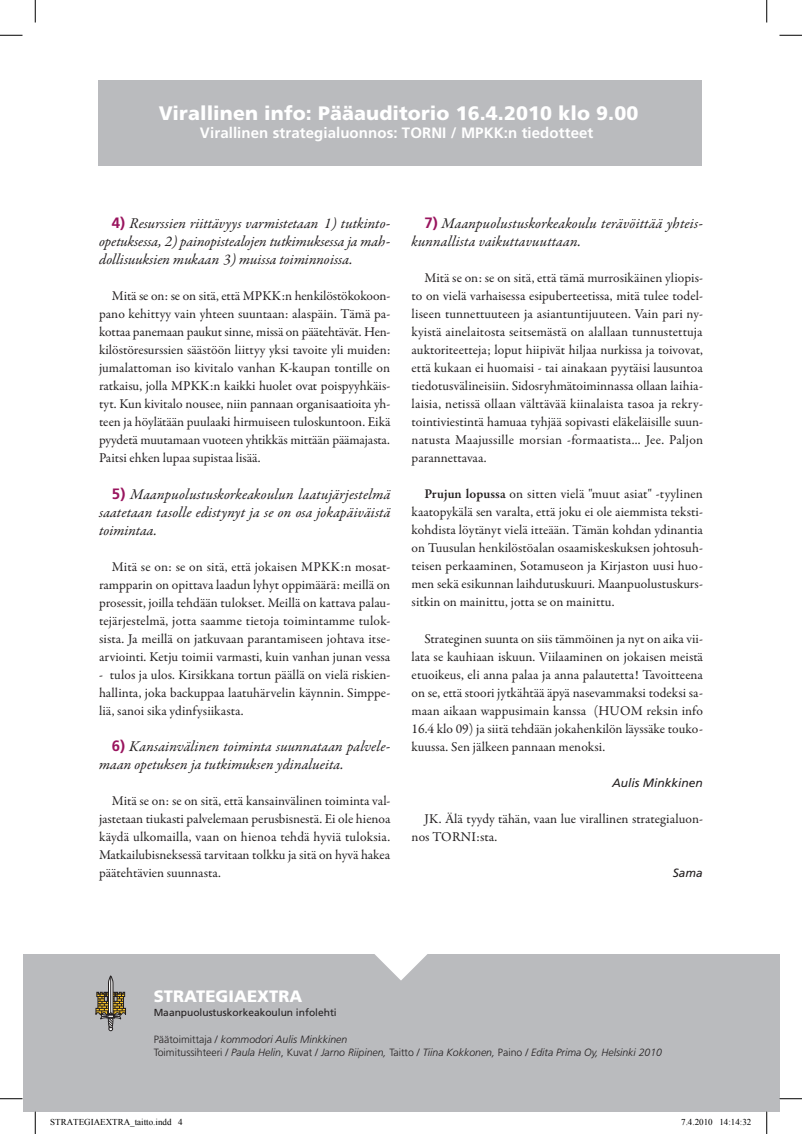
<style>
.page{position:relative;width:802px;height:1134px;background:#fff}
.page>*{position:absolute;margin:0;border:0;box-sizing:border-box;transform-origin:0 0}
.t1{font:900 19.5px "Frutiger";letter-spacing:.005em;color:#fff}
.t2{font:900 16.5px "Frutiger";letter-spacing:.005em;color:#fff}
.t3{font:italic 15px/18px "Garamond Premr Pro";color:#231f20;text-align:justify}
.t4{font:700 15px "Frutiger";letter-spacing:.005em;color:#fff}
.t5{font:13.5px/18px "Garamond Premr Pro";color:#231f20;text-align:justify}
.t6{font:italic 12px "Frutiger";color:#231f20}
.t7{font:italic 300 10.5px/13.5px "Frutiger";color:#231f20}
.t8{font:10.2px "Frutiger";color:#231f20}
.t9{font:9px "Times New Roman";color:#000}
.s1{font-family:"Frutiger";font-weight:700;font-style:normal;color:#99145e}
.s2{font-weight:600}
.s3{font-style:normal}
</style>
<div class="page">
<div style="left:22px;top:954px;width:757px;height:157px;background:#babbbe"></div>
<svg style="left:95px;top:975px;width:31px;height:56px"></svg>
<svg style="left:374px;top:954px;width:53px;height:26px"></svg>
<div style="left:98px;top:80px;width:604px;height:86px;background:#babbbe"></div>
<svg style="left:0;top:35px;width:22px;height:1px"></svg>
<svg style="left:779px;top:35px;width:23px;height:1px"></svg>
<svg style="left:0;top:1098px;width:22px;height:1px"></svg>
<svg style="left:779px;top:1098px;width:23px;height:1px"></svg>
<svg style="left:35px;top:0;width:1px;height:22px"></svg>
<svg style="left:35px;top:1111px;width:1px;height:23px"></svg>
<svg style="left:766px;top:0;width:1px;height:22px"></svg>
<svg style="left:766px;top:1111px;width:1px;height:23px"></svg>
<h1 class="t1" style="left:159px;top:101px;width:481px">Virallinen info: Pääauditorio 16.4.2010 klo 9.00</h1>
<p class="t4" style="left:200px;top:124px;width:395px">Virallinen strategialuonnos: TORNI / MPKK:n tiedotteet</p>
<p class="t3" style="left:99px;top:215px;width:293px;text-indent:13px"><span class="s1">4)</span> Resurssien riittävyys varmistetaan 1) tutkinto&shy;opetuksessa, 2) painopistealojen tutkimuksessa ja mah&shy;dollisuuksien mukaan 3) muissa toiminnoissa.</p>
<p class="t5" style="left:99px;top:287px;width:293px;text-indent:13px">Mitä se on: se on sitä, että MPKK:n henkilöstökokoon&shy;pano kehittyy vain yhteen suuntaan: alaspäin. Tämä pa&shy;kottaa panemaan paukut sinne, missä on päätehtävät. Hen&shy;kilöstöresurssien säästöön liittyy yksi tavoite yli muiden: jumalattoman iso kivitalo vanhan K-kaupan tontille on ratkaisu, jolla MPKK:n kaikki huolet ovat poispyyhkäis&shy;tyt. Kun kivitalo nousee, niin pannaan organisaatioita yh&shy;teen ja höylätään puulaaki hirmuiseen tuloskuntoon. Eikä pyydetä muutamaan vuoteen yhtikkäs mittään päämajasta.<br>Paitsi ehken lupaa supistaa lisää.</p>
<p class="t3" style="left:99px;top:485px;width:293px;text-indent:13px"><span class="s1">5)</span> Maanpuolustuskorkeakoulun laatujärjestelmä saatetaan tasolle edistynyt ja se on osa jokapäiväistä toimintaa.</p>
<p class="t5" style="left:99px;top:557px;width:293px;text-indent:13px">Mitä se on: se on sitä, että jokaisen MPKK:n mosat&shy;rampparin on opittava laadun lyhyt oppimäärä: meillä on prosessit, joilla tehdään tulokset. Meillä on kattava palau&shy;tejärjestelmä, jotta saamme tietoja toimintamme tulok&shy;sista. Ja meillä on jatkuvaan parantamiseen johtava itse&shy;arviointi. Ketju toimii varmasti, kuin vanhan junan vessa</p>
<p class="t5" style="left:99px;top:665px;width:293px">- tulos ja ulos. Kirsikkana tortun päällä on vielä riskien&shy;hallinta, joka backuppaa laatuhärvelin käynnin. Simppe&shy;liä, sanoi sika ydinfysiikasta.</p>
<p class="t3" style="left:99px;top:737px;width:293px;text-indent:13px"><span class="s1">6)</span> Kansainvälinen toiminta suunnataan palvele&shy;maan opetuksen ja tutkimuksen ydinalueita.</p>
<p class="t5" style="left:99px;top:791px;width:293px;text-indent:13px">Mitä se on: se on sitä, että kansainvälinen toiminta val&shy;jastetaan tiukasti palvelemaan perusbisnestä. Ei ole hienoa käydä ulkomailla, vaan on hienoa tehdä hyviä tuloksia.<br>Matkailubisneksessä tarvitaan tolkku ja sitä on hyvä hakea päätehtävien suunnasta.</p>
<p class="t3" style="left:412px;top:215px;width:293px;text-indent:13px"><span class="s1">7)</span> Maanpuolustuskorkeakoulu terävöittää yhteis&shy;kunnallista vaikuttavuuttaan.</p>
<p class="t5" style="left:412px;top:269px;width:293px;text-indent:13px">Mitä se on: se on sitä, että tämä murrosikäinen yliopis&shy;to on vielä varhaisessa esipuberteetissa, mitä tulee todel&shy;liseen tunnettuuteen ja asiantuntijuuteen. Vain pari ny&shy;kyistä ainelaitosta seitsemästä on alallaan tunnustettuja auktoriteetteja; loput hiipivät hiljaa nurkissa ja toivovat, että kukaan ei huomaisi - tai ainakaan pyytäisi lausuntoa tiedotusvälineisiin. Sidosryhmätoiminnassa ollaan laihia&shy;laisia, netissä ollaan välttävää kiinalaista tasoa ja rekry&shy;tointiviestintä hamuaa tyhjää sopivasti eläkeläisille suun&shy;natusta Maajussille morsian -formaatista... Jee. Paljon parannettavaa.</p>
<p class="t5" style="left:412px;top:485px;width:293px;text-indent:13px"><span class="s2">Prujun lopussa</span> on sitten vielä "muut asiat" -tyylinen kaatopykälä sen varalta, että joku ei ole aiemmista teksti&shy;kohdista löytänyt vielä itteään. Tämän kohdan ydinantia on Tuusulan henkilöstöalan osaamiskeskuksen johtosuh&shy;teisen perkaaminen, Sotamuseon ja Kirjaston uusi huo&shy;men sekä esikunnan laihdutuskuuri. Maanpuolustuskurs&shy;sitkin on mainittu, jotta se on mainittu.</p>
<p class="t5" style="left:412px;top:629px;width:293px;text-indent:13px">Strateginen suunta on siis tämmöinen ja nyt on aika vii&shy;lata se kauhiaan iskuun. Viilaaminen on jokaisen meistä etuoikeus, eli anna palaa ja anna palautetta! Tavoitteena on se, että stoori jytkähtää äpyä nasevammaksi todeksi sa&shy;maan aikaan wappusimain kanssa (HUOM reksin info 16.4 klo 09) ja siitä tehdään jokahenkilön läyssäke touko&shy;kuussa. Sen jälkeen pannaan menoksi.</p>
<p class="t6" style="left:612px;top:775px;width:92px">Aulis Minkkinen</p>
<p class="t5" style="left:412px;top:809px;width:293px;text-indent:13px">JK. Älä tyydy tähän, vaan lue virallinen strategialuon&shy;nos TORNI:sta.</p>
<p class="t6" style="left:673px;top:865px;width:32px">Sama</p>
<p class="t2" style="left:154px;top:986px;width:150px">STRATEGIAEXTRA</p>
<p class="t8" style="left:154px;top:1006px;width:185px">Maanpuolustuskorkeakoulun infolehti</p>
<p class="t7" style="left:154px;top:1032px;width:510px"><span class="s3">Päätoimittaja /</span> kommodori Aulis Minkkinen<br><span class="s3">Toimitussihteeri /</span> Paula Helin<span class="s3">, Kuvat /</span> Jarno Riipinen, <span class="s3">Taitto /</span> Tiina Kokkonen, <span class="s3">Paino /</span> Edita Prima Oy, Helsinki 2010</p>
<p class="t9" style="left:50px;top:1115px;width:134px">STRATEGIAEXTRA_taitto.indd 4</p>
<p class="t9" style="left:681px;top:1115px;width:72px">7.4.2010 14:14:32</p>
</div>
